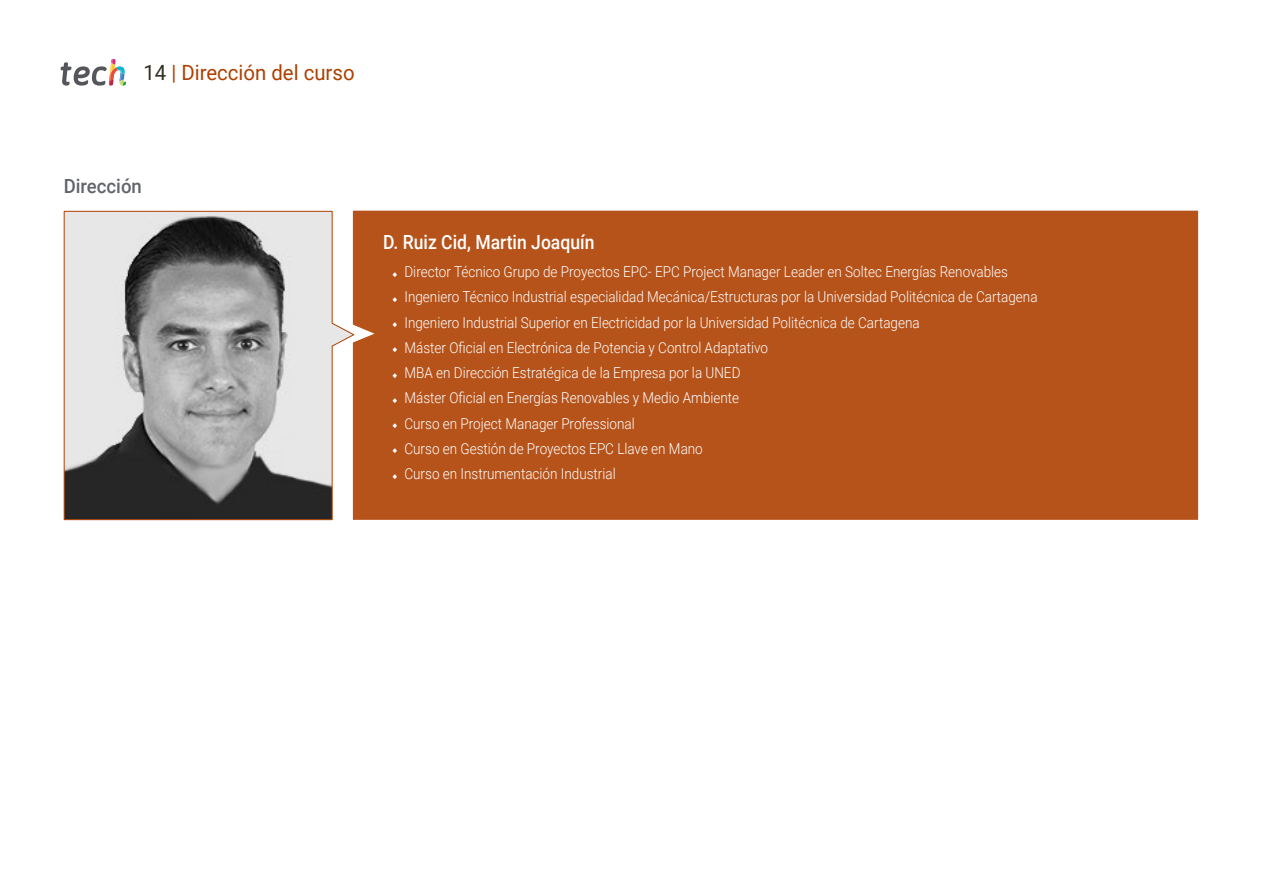
<style>
.page{position:relative;width:1263px;height:893px;background:#fff}
.page>*{position:absolute;margin:0;border:0;box-sizing:border-box;transform-origin:0 0}
.Sección___Pag{font:21px "Roboto";color:#ae4000}
.Doc_Dirección_ok{font:500 19.5px "Roboto";color:#fff;scale:.9 1}
.Subtítulo_Pag{font:500 19.5px "Roboto";color:#61646a;scale:.95 1}
.t1{font:300 15px "Roboto";color:#fff;scale:.9 1}
.s1{color:#312e20}
</style>
<div class="page">
<svg style="left:61px;top:59px;width:65px;height:27px"></svg>
<div style="left:355px;top:211px;width:843px;height:309px;background:#b6531a"></div>
<svg style="left:64px;top:211px;width:291px;height:309px;background:#a6a4a3"></svg>
<svg style="left:393px;top:272px;width:4px;height:5px"></svg>
<svg style="left:393px;top:297px;width:4px;height:5px"></svg>
<svg style="left:393px;top:322px;width:4px;height:5px"></svg>
<svg style="left:393px;top:347px;width:4px;height:5px"></svg>
<svg style="left:393px;top:373px;width:4px;height:5px"></svg>
<svg style="left:393px;top:398px;width:4px;height:5px"></svg>
<svg style="left:393px;top:423px;width:4px;height:5px"></svg>
<svg style="left:393px;top:448px;width:4px;height:5px"></svg>
<svg style="left:393px;top:474px;width:4px;height:5px"></svg>
<p class="Sección___Pag" style="left:144px;top:57px;width:213px"><span class="s1">14</span> | Dirección del curso</p>
<p class="Subtítulo_Pag" style="left:64px;top:173px;width:84px">Dirección</p>
<p class="Doc_Dirección_ok" style="left:383px;top:228px;width:236px">D. Ruiz Cid, Martin Joaquín</p>
<p class="t1" style="left:404px;top:261px;width:672px">Director Técnico Grupo de Proyectos EPC- EPC Project Manager Leader en Soltec Energías Renovables</p>
<p class="t1" style="left:404px;top:286px;width:705px">Ingeniero Técnico Industrial especialidad Mecánica/Estructuras por la Universidad Politécnica de Cartagena</p>
<p class="t1" style="left:404px;top:312px;width:574px">Ingeniero Industrial Superior en Electricidad por la Universidad Politécnica de Cartagena</p>
<p class="t1" style="left:404px;top:337px;width:406px">Máster Oficial en Electrónica de Potencia y Control Adaptativo</p>
<p class="t1" style="left:404px;top:362px;width:375px">MBA en Dirección Estratégica de la Empresa por la UNED</p>
<p class="t1" style="left:404px;top:387px;width:373px">Máster Oficial en Energías Renovables y Medio Ambiente</p>
<p class="t1" style="left:404px;top:413px;width:257px">Curso en Project Manager Professional</p>
<p class="t1" style="left:404px;top:438px;width:333px">Curso en Gestión de Proyectos EPC Llave en Mano</p>
<p class="t1" style="left:404px;top:463px;width:236px">Curso en Instrumentación Industrial</p>
</div>
